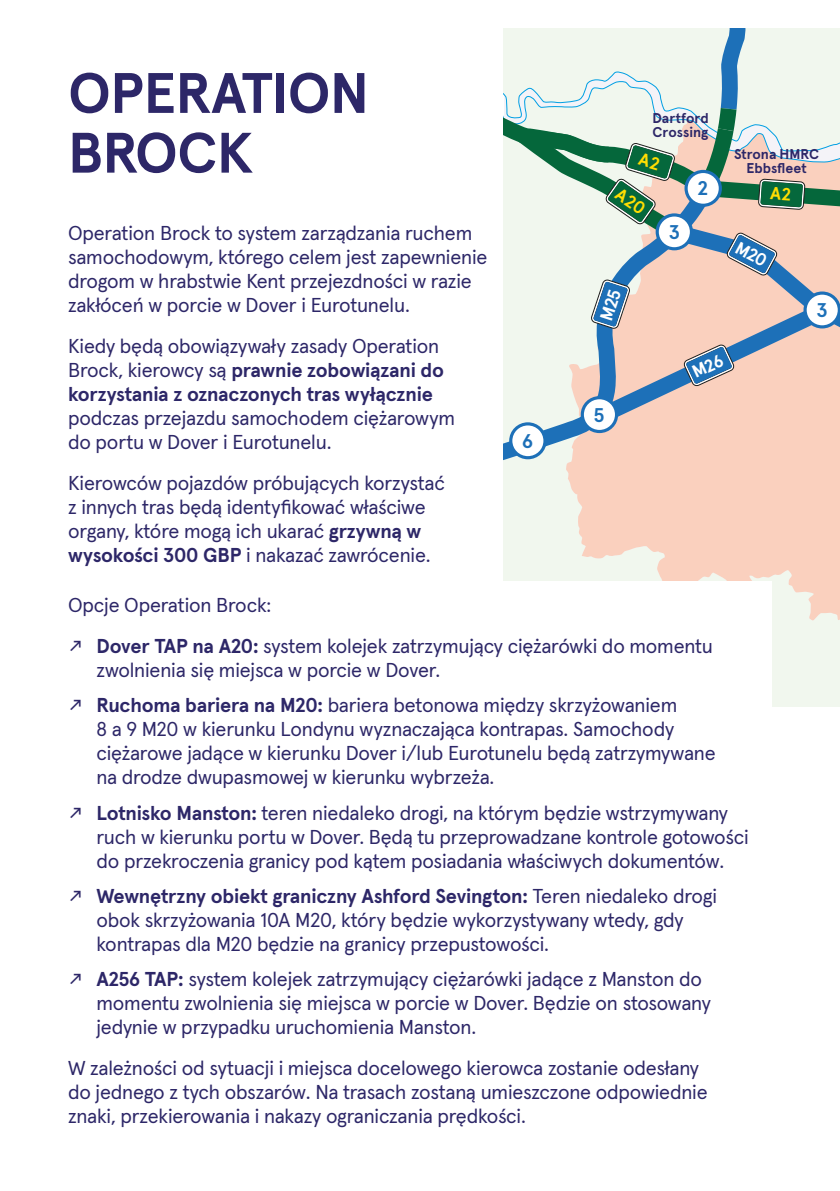
<style>
.page{position:relative;width:840px;height:1191px;background:#fff}
.page>*{position:absolute;margin:0;border:0;box-sizing:border-box;transform-origin:0 0}
.t1{font:700 56.8px/59.8px "Apercu Pro";letter-spacing:-.01em;color:#2d2768}
.t2{font:700 22px "Apercu Pro";color:#1d70b8}
.t3{font:20px/24px "Apercu Pro";letter-spacing:-.01em;color:#2d2768}
.t4{font:700 20px/24px "Apercu Pro";letter-spacing:-.015em;color:#2d2768}
.t5{font:700 19.8px "Apercu Pro";color:#1d70b8}
.t6{font:700 14.2px/14.2px "Apercu Pro";color:#2d2768}
.s1{font-weight:400}
.s2{font-weight:700}
</style>
<div class="page">
<svg style="left:503px;top:437px;width:336px;height:269px;background:#f6ded0"></svg>
<svg style="left:503px;top:437px;width:224px;height:69px;background:#f3d8ca"></svg>
<div style="left:510px;top:424px;width:34px;height:34px;background:#fff;border-radius:50%"></div>
<div style="left:509px;top:422px;width:37px;height:37px;border:3px solid #1d70b8;border-radius:50%"></div>
<div style="left:68px;top:581px;width:703px;height:148px;background:#fff"></div>
<svg style="left:503px;top:28px;width:337px;height:409px;background:#ced2cc"></svg>
<h1 class="t1" style="left:68px;top:59px;width:302px">OPERATION<br>BROCK</h1>
<p class="t6" style="left:652px;top:110px;width:58px">Dartford<br>Crossing</p>
<p class="t5" style="left:697px;top:173px;width:12px">2</p>
<p class="t6" style="left:733px;top:145px;width:87px;text-align:center">Strona HMRC<br>Ebbsfleet</p>
<p class="t2" style="left:668px;top:215px;width:14px">3</p>
<p class="t3" style="left:68px;top:219px;width:420px">Operation Brock to system zarządzania ruchem samochodowym, którego celem jest zapewnienie drogom w hrabstwie Kent przejezdności w razie zakłóceń w porcie w Dover i Eurotunelu.</p>
<p class="t4" style="left:68px;top:332px;width:377px"><span class="s1">Kiedy będą obowiązywały zasady Operation<br>Brock, kierowcy są</span> prawnie zobowiązani do korzystania z oznaczonych tras wyłącznie</p>
<p class="t3" style="left:68px;top:404px;width:388px">podczas przejazdu samochodem ciężarowym do portu w Dover i Eurotunelu.</p>
<p class="t3" style="left:68px;top:469px;width:378px">Kierowców pojazdów próbujących korzystać z innych tras będą identyfikować właściwe organy, które mogą ich ukarać <span class="s2">grzywną w wysokości 300 GBP</span> i nakazać zawrócenie.</p>
<p class="t3" style="left:68px;top:582px;width:646px;line-height:41px">Opcje Operation Brock:<br>̊ <span class="s2">Dover TAP na A20:</span> system kolejek zatrzymujący ciężarówki do momentu</p>
<p class="t3" style="left:68px;top:650px;width:610px;line-height:35.4px;text-indent:28px">zwolnienia się miejsca w porcie w Dover.<br>̊ <span class="s2">Ruchoma bariera na M20:</span> bariera betonowa między skrzyżowaniem</p>
<p class="t3" style="left:96px;top:715px;width:620px">8 a 9 M20 w kierunku Londynu wyznaczająca kontrapas. Samochody ciężarowe jadące w kierunku Dover i/lub Eurotunelu będą zatrzymywane na drodze dwupasmowej w kierunku wybrzeża.</p>
<p class="t3" style="left:96px;top:799px;width:653px;text-indent:-28px">̊ <span class="s2">Lotnisko Manston:</span> teren niedaleko drogi, na którym będzie wstrzymywany ruch w kierunku portu w Dover. Będą tu przeprowadzane kontrole gotowości do przekroczenia granicy pod kątem posiadania właściwych dokumentów.</p>
<p class="t3" style="left:96px;top:882px;width:621px;text-indent:-28px">̊ <span class="s2">Wewnętrzny obiekt graniczny Ashford Sevington:</span> Teren niedaleko drogi obok skrzyżowania 10A M20, który będzie wykorzystywany wtedy, gdy kontrapas dla M20 będzie na granicy przepustowości.</p>
<p class="t3" style="left:96px;top:965px;width:615px;text-indent:-28px">̊ <span class="s2">A256 TAP:</span> system kolejek zatrzymujący ciężarówki jadące z Manston do momentu zwolnienia się miejsca w porcie w Dover. Będzie on stosowany jedynie w przypadku uruchomienia Manston.</p>
<p class="t3" style="left:68px;top:1054px;width:640px">W zależności od sytuacji i miejsca docelowego kierowca zostanie odesłany do jednego z tych obszarów. Na trasach zostaną umieszczone odpowiednie znaki, przekierowania i nakazy ograniczania prędkości.</p>
<p class="t5" style="left:593px;top:399px;width:12px">5</p>
<p class="t5" style="left:521px;top:425px;width:13px">6</p>
<p class="t5" style="left:816px;top:295px;width:13px">3</p>
</div>
